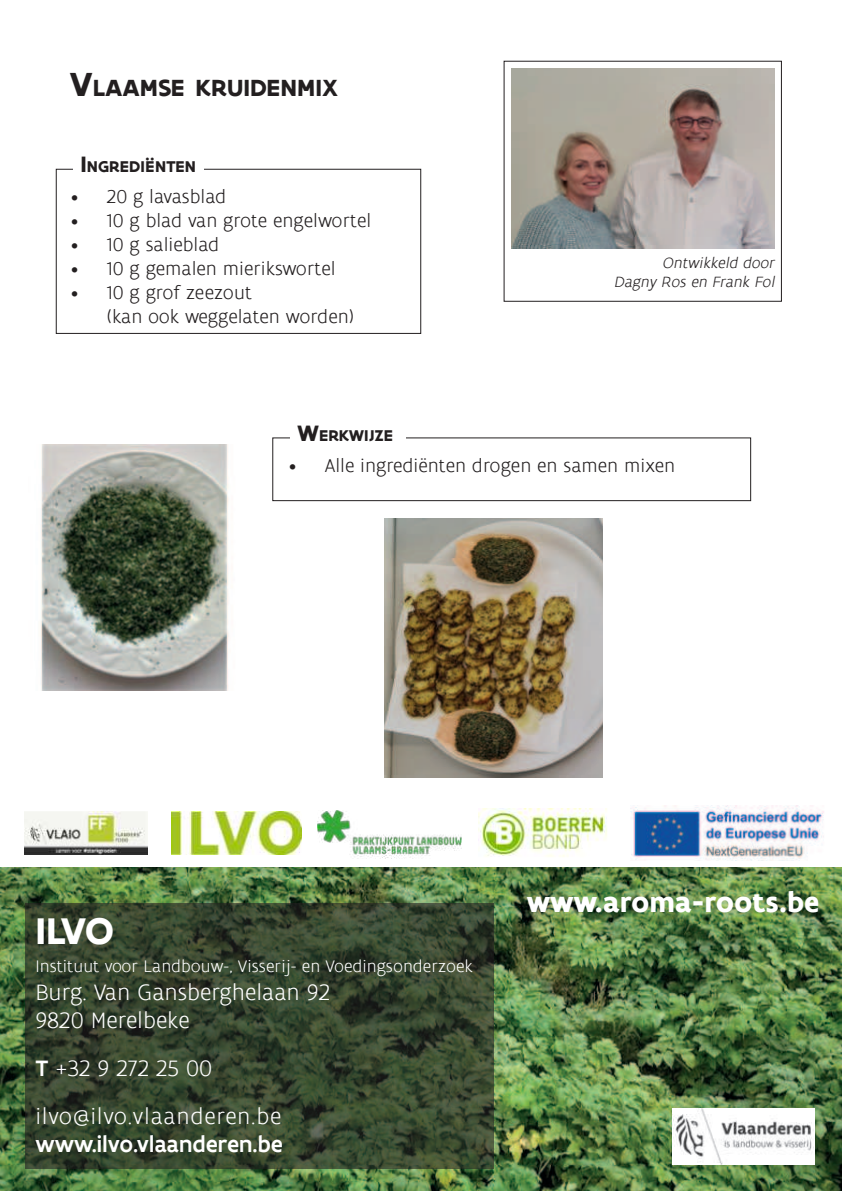
<style>
.page{position:relative;width:842px;height:1191px;background:#fff}
.page>*{position:absolute;margin:0;border:0;box-sizing:border-box;transform-origin:0 0}
.t1{font:700 40px "Flanders Art Sans";color:#fff}
.t2{font:700 30px "Flanders Art Sans";color:#fff}
.t3{font:700 25.2px "Flanders Art Sans";color:#231f20}
.t4{font:300 24px/28px "Flanders Art Sans";color:#fff}
.t5{font:300 24px/48px "Flanders Art Sans";letter-spacing:.03em;color:#fff}
.t6{font:500 24px "Flanders Art Sans";color:#fff}
.t7{font:300 20px/24px "Flanders Art Sans";color:#231f20}
.t8{font:300 18px "Flanders Art Sans";color:#fff}
.t9{font:700 16.8px "Flanders Art Sans";color:#231f20}
.t10{font:italic 300 16px/19.2px "Flanders Art Sans";color:#231f20;text-align:right}
.s1{font-size:36px}
.s2{font-size:24px}
.s3{font-weight:500}
</style>
<div class="page">
<img style="left:0;top:867px;width:842px;height:324px">
<img style="left:673px;top:1108px;width:141px;height:56px">
<img style="left:478px;top:808px;width:129px;height:49px">
<img style="left:631px;top:805px;width:193px;height:55px">
<img style="left:24px;top:811px;width:124px;height:43px">
<img style="left:172px;top:811px;width:130px;height:43px">
<img style="left:318px;top:810px;width:143px;height:49px">
<svg style="left:25px;top:903px;width:469px;height:266px"></svg>
<div style="left:56px;top:169px;width:365px;height:165px;border:1px solid #231f20"></div>
<div style="left:74px;top:154px;width:130px;height:34px;background:#fff"></div>
<div style="left:272px;top:438px;width:479px;height:63px;border:1px solid #231f20"></div>
<div style="left:290px;top:423px;width:115px;height:34px;background:#fff"></div>
<img style="left:40px;top:444px;width:189px;height:246px">
<img style="left:385px;top:518px;width:218px;height:259px">
<img style="left:512px;top:68px;width:262px;height:181px">
<p class="t3" style="left:69px;top:73px;width:270px"><span class="s1">V</span>LAAMSE KRUIDENMIX</p>
<p class="t9" style="left:81px;top:156px;width:117px"><span class="s2">I</span>NGREDIËNTEN</p>
<p class="t7" style="left:71px;top:186px;width:157px">• 20 g lavasblad</p>
<p class="t7" style="left:71px;top:210px;width:302px">• 10 g blad van grote engelwortel</p>
<p class="t7" style="left:71px;top:234px;width:150px">• 10 g salieblad</p>
<p class="t7" style="left:71px;top:258px;width:266px">• 10 g gemalen mierikswortel</p>
<p class="t7" style="left:107px;top:282px;width:249px;text-indent:-36px">• 10 g grof zeezout<br>(kan ook weggelaten worden)</p>
<p class="t10" style="left:614px;top:255px;width:165px">Ontwikkeld door<br>Dagny Ros en Frank Fol</p>
<p class="t9" style="left:297px;top:425px;width:98px"><span class="s2">W</span>ERKWIJZE</p>
<p class="t7" style="left:289px;top:455px;width:388px">• Alle ingrediënten drogen en samen mixen</p>
<h1 class="t1" style="left:35px;top:906px;width:80px">ILVO</h1>
<p class="t8" style="left:35px;top:959px;width:439px">Instituut voor Landbouw-, Visserij- en Voedingsonderzoek</p>
<p class="t4" style="left:35px;top:980px;width:296px">Burg. Van Gansberghelaan 92<br>9820 Merelbeke</p>
<p class="t5" style="left:35px;top:1046px;width:247px"><span class="s3">T</span> +32 9 272 25 00 ilvo@ilvo.vlaanderen.be</p>
<p class="t6" style="left:35px;top:1134px;width:249px">www.ilvo.vlaanderen.be</p>
<h2 class="t2" style="left:527px;top:883px;width:294px">www.aroma-roots.be</h2>
</div>
